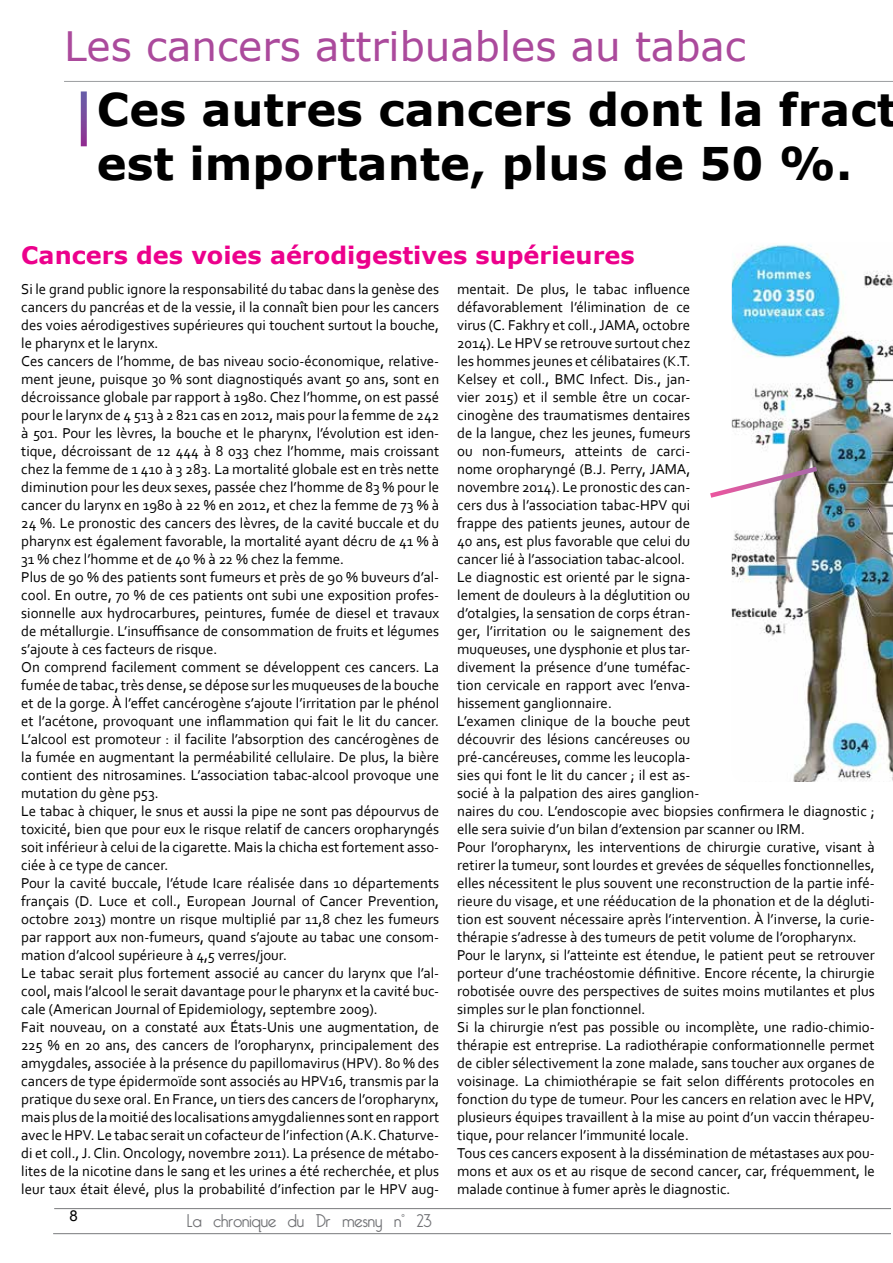
<style>
.page{position:relative;width:893px;height:1263px;background:#fff}
.page>*{position:absolute;margin:0;border:0;box-sizing:border-box;transform-origin:0 0}
.t1{font:700 45px/54px "Verdana";color:#000}
.t2{font:40.5px "Verdana";color:#ab4a9c}
.t3{font:700 24px "Verdana";color:#ec008c}
.t4{font:300 18px "Bellerose";color:#717275}
.t5{font:15px/18px "Corbel";color:#000}
.t6{font:15px "Arial";color:#000}
</style>
<div class="page">
<hr style="left:54px;top:1208px;width:839px;height:1px;background:#797a7d">
<hr style="left:53px;top:1233px;width:840px;height:1px;background:#797a7d">
<hr style="left:64px;top:81px;width:829px;height:1px;background:#9b9da0">
<svg style="left:81px;top:91px;width:6px;height:55px"></svg>
<div style="left:722px;top:234px;width:171px;height:558px;background:#fff;opacity:.5"></div>
<svg style="left:710px;top:463px;width:112px;height:38px"></svg>
<hr style="left:891px;top:866px;width:2px;height:397px;background:#fff">
<h2 class="t2" style="left:64px;top:18px;width:683px">Les cancers attribuables au tabac</h2>
<h1 class="t1" style="left:97px;top:82px;width:802px">Ces autres cancers dont la fract est importante, plus de 50 %.</h1>
<h3 class="t3" style="left:21px;top:238px;width:615px">Cancers des voies aérodigestives supérieures</h3>
<p class="t5" style="left:21px;top:280px;width:420px">Si le grand public ignore la responsabilité du tabac dans la genèse des cancers du pancréas et de la vessie, il la connaît bien pour les cancers des voies aérodigestives supérieures qui touchent surtout la bouche, le pharynx et le larynx.<br>Ces cancers de l’homme, de bas niveau socio-économique, relative&shy;ment jeune, puisque 30 % sont diagnostiqués avant 50 ans, sont en décroissance globale par rapport à 1980. Chez l’homme, on est passé pour le larynx de 4 513 à 2 821 cas en 2012, mais pour la femme de 242 à 501. Pour les lèvres, la bouche et le pharynx, l’évolution est iden&shy;tique, décroissant de 12 444 à 8 033 chez l’homme, mais croissant chez la femme de 1 410 à 3 283. La mortalité globale est en très nette diminution pour les deux sexes, passée chez l’homme de 83 % pour le cancer du larynx en 1980 à 22 % en 2012, et chez la femme de 73 % à 24 %. Le pronostic des cancers des lèvres, de la cavité buccale et du pharynx est également favorable, la mortalité ayant décru de 41 % à 31 % chez l’homme et de 40 % à 22 % chez la femme.<br>Plus de 90 % des patients sont fumeurs et près de 90 % buveurs d’al&shy;cool. En outre, 70 % de ces patients ont subi une exposition profes&shy;sionnelle aux hydrocarbures, peintures, fumée de diesel et travaux de métallurgie. L’insuffisance de consommation de fruits et légumes s’ajoute à ces facteurs de risque.<br>On comprend facilement comment se développent ces cancers. La fumée de tabac, très dense, se dépose sur les muqueuses de la bouche et de la gorge. À l’effet cancérogène s’ajoute l’irritation par le phénol et l’acétone, provoquant une inflammation qui fait le lit du cancer.<br>L’alcool est promoteur : il facilite l’absorption des cancérogènes de la fumée en augmentant la perméabilité cellulaire. De plus, la bière contient des nitrosamines. L’association tabac-alcool provoque une mutation du gène p53.<br>Le tabac à chiquer, le snus et aussi la pipe ne sont pas dépourvus de toxicité, bien que pour eux le risque relatif de cancers oropharyngés soit inférieur à celui de la cigarette. Mais la chicha est fortement asso&shy;ciée à ce type de cancer.<br>Pour la cavité buccale, l’étude Icare réalisée dans 10 départements français (D. Luce et coll., European Journal of Cancer Prevention, octobre 2013) montre un risque multiplié par 11,8 chez les fumeurs par rapport aux non-fumeurs, quand s’ajoute au tabac une consom&shy;mation d’alcool supérieure à 4,5 verres/jour.<br>Le tabac serait plus fortement associé au cancer du larynx que l’al&shy;cool, mais l’alcool le serait davantage pour le pharynx et la cavité buc&shy;cale (American Journal of Epidemiology, septembre 2009).<br>Fait nouveau, on a constaté aux États-Unis une augmentation, de 225 % en 20 ans, des cancers de l’oropharynx, principalement des amygdales, associée à la présence du papillomavirus (HPV). 80 % des cancers de type épidermoïde sont associés au HPV16, transmis par la pratique du sexe oral. En France, un tiers des cancers de l’oropharynx, mais plus de la moitié des localisations amygdaliennes sont en rapport avec le HPV. Le tabac serait un cofacteur de l’infection (A.K. Chaturve&shy;di et coll., J. Clin. Oncology, novembre 2011). La présence de métabo&shy;lites de la nicotine dans le sang et les urines a été recherchée, et plus leur taux était élevé, plus la probabilité d’infection par le HPV aug-</p>
<p class="t5" style="left:457px;top:280px;width:419px">mentait. De plus, le tabac influence<br>défavorablement l’élimination de ce<br>virus (C. Fakhry et coll., JAMA, octobre<br>2014). Le HPV se retrouve surtout chez<br>les hommes jeunes et célibataires (K.T.<br>Kelsey et coll., BMC Infect. Dis., jan-<br>vier 2015) et il semble être un cocar-<br>cinogène des traumatismes dentaires<br>de la langue, chez les jeunes, fumeurs<br>ou non-fumeurs, atteints de carci-<br>nome oropharyngé (B.J. Perry, JAMA,<br>novembre 2014). Le pronostic des can-<br>cers dus à l’association tabac-HPV qui<br>frappe des patients jeunes, autour de<br>40 ans, est plus favorable que celui du<br>cancer lié à l’association tabac-alcool.<br>Le diagnostic est orienté par le signa-<br>lement de douleurs à la déglutition ou<br>d’otalgies, la sensation de corps étran-<br>ger, l’irritation ou le saignement des<br>muqueuses, une dysphonie et plus tar-<br>divement la présence d’une tuméfac-<br>tion cervicale en rapport avec l’enva-<br>hissement ganglionnaire.<br>L’examen clinique de la bouche peut<br>découvrir des lésions cancéreuses ou<br>pré-cancéreuses, comme les leucopla-<br>sies qui font le lit du cancer ; il est as-<br>socié à la palpation des aires ganglion-<br>naires du cou. L’endoscopie avec biopsies confirmera le diagnostic ; elle sera suivie d’un bilan d’extension par scanner ou IRM.<br>Pour l’oropharynx, les interventions de chirurgie curative, visant à retirer la tumeur, sont lourdes et grevées de séquelles fonctionnelles, elles nécessitent le plus souvent une reconstruction de la partie infé&shy;rieure du visage, et une rééducation de la phonation et de la dégluti&shy;tion est souvent nécessaire après l’intervention. À l’inverse, la curie&shy;thérapie s’adresse à des tumeurs de petit volume de l’oropharynx.<br>Pour le larynx, si l’atteinte est étendue, le patient peut se retrouver porteur d’une trachéostomie définitive. Encore récente, la chirurgie robotisée ouvre des perspectives de suites moins mutilantes et plus simples sur le plan fonctionnel.<br>Si la chirurgie n’est pas possible ou incomplète, une radio-chimio&shy;thérapie est entreprise. La radiothérapie conformationnelle permet de cibler sélectivement la zone malade, sans toucher aux organes de voisinage. La chimiothérapie se fait selon différents protocoles en fonction du type de tumeur. Pour les cancers en relation avec le HPV, plusieurs équipes travaillent à la mise au point d’un vaccin thérapeu&shy;tique, pour relancer l’immunité locale.<br>Tous ces cancers exposent à la dissémination de métastases aux pou&shy;mons et aux os et au risque de second cancer, car, fréquemment, le malade continue à fumer après le diagnostic.</p>
<p class="t6" style="left:69px;top:1206px;width:10px">8</p>
<p class="t4" style="left:187px;top:1211px;width:246px">La chronique du Dr mesny n° 23</p>
</div>
